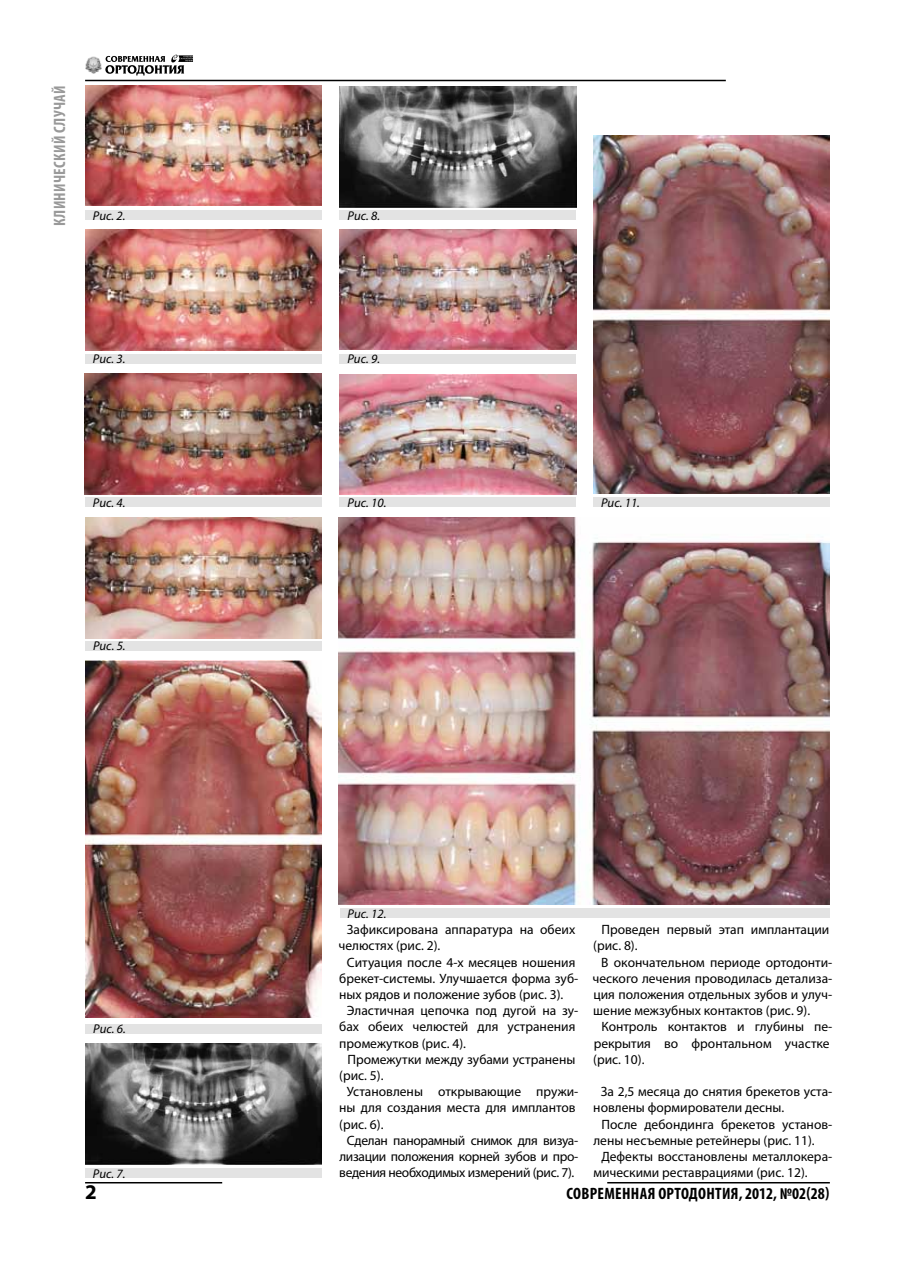
<style>
.page{position:relative;width:915px;height:1276px;background:#fff}
.page>*{position:absolute;margin:0;border:0;box-sizing:border-box;transform-origin:0 0}
.t1{font:700 21px "Myriad Pro";color:#000}
.t2{font:700 condensed 16.5px "Myriad Pro";letter-spacing:.02em;color:#000}
.t3{font:700 condensed 16.5px "Myriad Pro";letter-spacing:.02em;color:#999}
.t4{font:13.5px/16.2px "Myriad Pro";color:#000}
.t5{font:13.5px "Myriad Pro";letter-spacing:-.025em;color:#000}
.t6{font:italic 12.75px "Myriad Pro";color:#000}
</style>
<div class="page">
<hr style="left:85px;top:80px;width:640px;height:1px;background:#000">
<hr style="left:607px;top:1182px;width:222px;height:1px;background:#000">
<hr style="left:85px;top:1182px;width:137px;height:1px;background:#000">
<svg style="left:105px;top:54px;width:88px;height:22px"></svg>
<img style="left:85px;top:56px;width:16px;height:18px">
<img style="left:85px;top:85px;width:236px;height:121px">
<div style="left:85px;top:210px;width:236px;height:9px;background:#e3e3e3"></div>
<div style="left:85px;top:354px;width:236px;height:9px;background:#e3e3e3"></div>
<img style="left:85px;top:230px;width:236px;height:120px">
<div style="left:85px;top:497px;width:236px;height:10px;background:#e3e3e3"></div>
<img style="left:85px;top:373px;width:236px;height:121px">
<div style="left:85px;top:641px;width:236px;height:9px;background:#e3e3e3"></div>
<img style="left:85px;top:517px;width:236px;height:121px">
<div style="left:85px;top:1024px;width:236px;height:9px;background:#e3e3e3"></div>
<div style="left:85px;top:1168px;width:236px;height:10px;background:#e3e3e3"></div>
<img style="left:85px;top:1043px;width:236px;height:121px">
<div style="left:339px;top:210px;width:236px;height:10px;background:#e3e3e3"></div>
<img style="left:339px;top:86px;width:237px;height:121px">
<div style="left:339px;top:354px;width:236px;height:9px;background:#e3e3e3"></div>
<img style="left:339px;top:229px;width:236px;height:121px">
<div style="left:339px;top:497px;width:236px;height:10px;background:#e3e3e3"></div>
<img style="left:339px;top:374px;width:236px;height:121px">
<div style="left:593px;top:497px;width:236px;height:10px;background:#e3e3e3"></div>
<img style="left:593px;top:136px;width:236px;height:357px">
<div style="left:339px;top:908px;width:490px;height:10px;background:#e3e3e3"></div>
<img style="left:338px;top:517px;width:491px;height:387px">
<img style="left:85px;top:660px;width:236px;height:358px">
<p class="t3" style="left:49px;top:226px;width:142px;rotate:-90deg">Клинический случай</p>
<p class="t6" style="left:93px;top:207px;width:34px">Рис. 2.</p>
<p class="t6" style="left:93px;top:351px;width:34px">Рис. 3.</p>
<p class="t6" style="left:93px;top:495px;width:34px">Рис. 4.</p>
<p class="t6" style="left:93px;top:638px;width:34px">Рис. 5.</p>
<p class="t6" style="left:93px;top:1021px;width:34px">Рис. 6.</p>
<p class="t6" style="left:93px;top:1166px;width:34px">Рис. 7.</p>
<h1 class="t1" style="left:85px;top:1178px;width:13px">2</h1>
<p class="t6" style="left:347px;top:208px;width:34px">Рис. 8.</p>
<p class="t6" style="left:347px;top:351px;width:34px">Рис. 9.</p>
<p class="t6" style="left:347px;top:495px;width:40px">Рис. 10.</p>
<p class="t6" style="left:601px;top:495px;width:40px">Рис. 11.</p>
<p class="t6" style="left:347px;top:906px;width:40px">Рис. 12.</p>
<p class="t4" style="left:338px;top:921px;width:238px;text-indent:9px">Зафиксирована аппаратура на обеих челюстях (рис. 2).</p>
<p class="t4" style="left:347px;top:953px;width:230px">Ситуация после 4‑х месяцев ношения</p>
<p class="t4" style="left:339px;top:970px;width:240px">брекет-системы. Улучшается форма зуб-</p>
<p class="t4" style="left:339px;top:986px;width:225px">ных рядов и положение зубов (рис. 3).</p>
<p class="t4" style="left:347px;top:1002px;width:233px">Эластичная цепочка под дугой на зу-</p>
<p class="t4" style="left:339px;top:1018px;width:237px">бах обеих челюстей для устранения</p>
<p class="t4" style="left:339px;top:1034px;width:128px">промежутков (рис. 4).</p>
<p class="t4" style="left:347px;top:1051px;width:229px">Промежутки между зубами устранены</p>
<p class="t4" style="left:339px;top:1067px;width:46px">(рис. 5).</p>
<p class="t4" style="left:347px;top:1083px;width:233px">Установлены открывающие пружи-</p>
<p class="t4" style="left:339px;top:1099px;width:238px">ны для создания места для имплантов</p>
<p class="t4" style="left:339px;top:1115px;width:46px">(рис. 6).</p>
<p class="t5" style="left:347px;top:1132px;width:233px">Сделан панорамный снимок для визуа-</p>
<p class="t5" style="left:339px;top:1148px;width:240px">лизации положения корней зубов и про-</p>
<p class="t5" style="left:339px;top:1164px;width:236px">ведения необходимых измерений (рис. 7).</p>
<p class="t4" style="left:601px;top:921px;width:229px">Проведен первый этап имплантации</p>
<p class="t4" style="left:593px;top:937px;width:46px">(рис. 8).</p>
<p class="t4" style="left:601px;top:953px;width:232px">В окончательном периоде ортодонти-</p>
<p class="t4" style="left:592px;top:970px;width:241px">ческого лечения проводилась детализа-</p>
<p class="t4" style="left:593px;top:986px;width:240px">ция положения отдельных зубов и улуч-</p>
<p class="t4" style="left:593px;top:1002px;width:218px">шение межзубных контактов (рис. 9).</p>
<p class="t4" style="left:601px;top:1018px;width:232px">Контроль контактов и глубины пе-</p>
<p class="t4" style="left:593px;top:1034px;width:237px">рекрытия во фронтальном участке</p>
<p class="t4" style="left:593px;top:1051px;width:53px">(рис. 10).</p>
<p class="t4" style="left:600px;top:1083px;width:233px">За 2,5 месяца до снятия брекетов уста-</p>
<p class="t4" style="left:593px;top:1099px;width:192px">новлены формирователи десны.</p>
<p class="t4" style="left:601px;top:1115px;width:232px">После дебондинга брекетов установ-</p>
<p class="t4" style="left:593px;top:1132px;width:223px">лены несъемные ретейнеры (рис. 11).</p>
<p class="t4" style="left:601px;top:1148px;width:232px">Дефекты восстановлены металлокера-</p>
<p class="t4" style="left:593px;top:1164px;width:215px">мическими реставрациями (рис. 12).</p>
<p class="t2" style="left:566px;top:1182px;width:264px">Современная ортодонтия, 2012, №02(28)</p>
</div>
